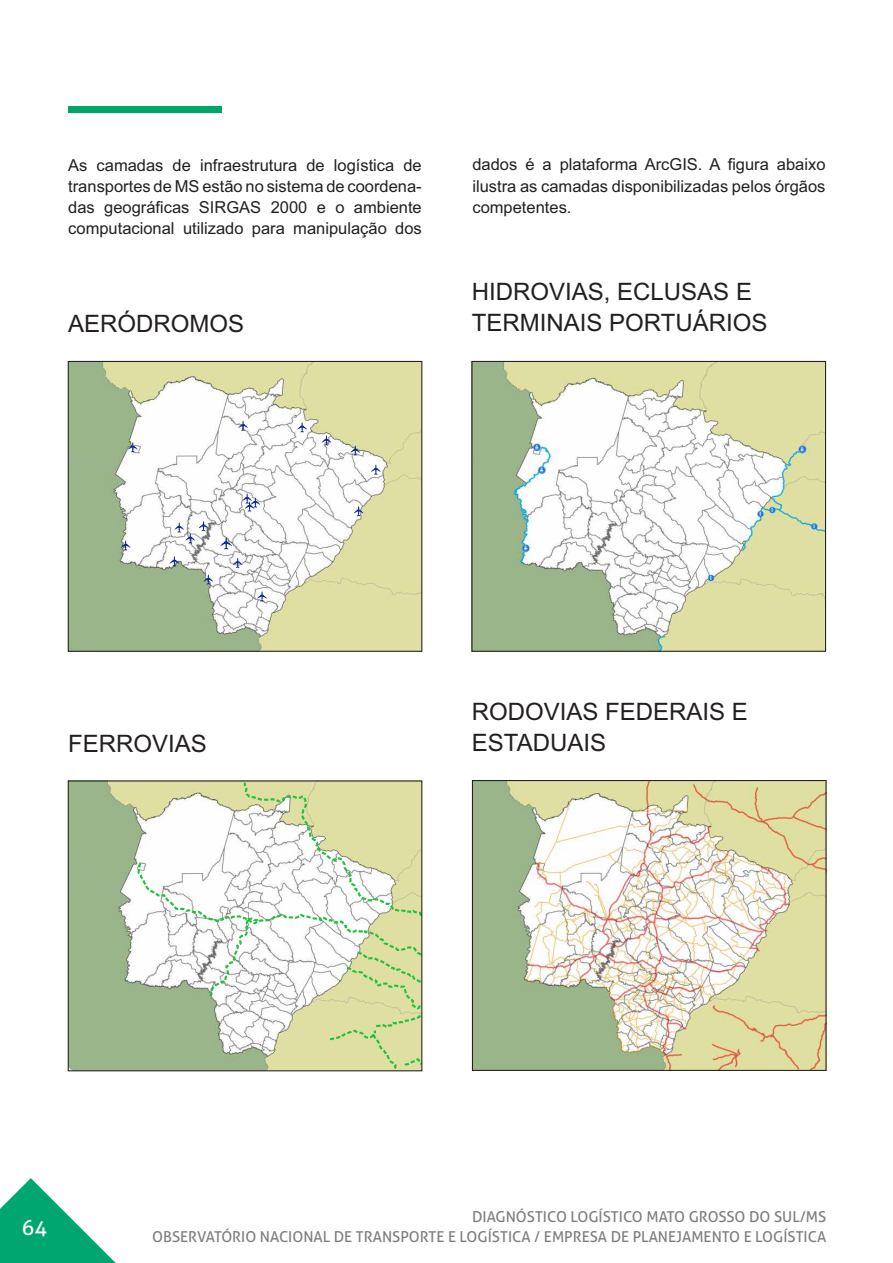
<style>
.page{position:relative;width:893px;height:1263px;background:#fff}
.page>*{position:absolute;margin:0;border:0;box-sizing:border-box;transform-origin:0 0}
.t1{font:24px/30.9px "Arial";color:#231f20}
.t2{font:21px "Aller";color:#fff}
.t3{font:16.5px/21.1px "Arial";color:#231f20;text-align:justify}
.t4{font:15px/19.5px "Aller";color:#7d7d7d;text-align:right}
</style>
<div class="page">
<img style="left:473px;top:363px;width:351px;height:287px">
<div style="left:471px;top:361px;width:355px;height:291px;border:1px solid #231f20"></div>
<svg style="left:0;top:1178px;width:116px;height:85px"></svg>
<div style="left:68px;top:106px;width:154px;height:7px;background:#00a569"></div>
<img style="left:70px;top:363px;width:350px;height:287px">
<svg style="left:121px;top:421px;width:260px;height:180px"></svg>
<div style="left:68px;top:361px;width:354px;height:291px;border:1px solid #231f20"></div>
<img style="left:70px;top:782px;width:65px;height:287px">
<svg style="left:135px;top:782px;width:285px;height:287px"></svg>
<div style="left:68px;top:780px;width:354px;height:291px;border:1px solid #231f20"></div>
<img style="left:474px;top:782px;width:351px;height:287px">
<div style="left:472px;top:780px;width:355px;height:291px;border:1px solid #231f20"></div>
<p class="t3" style="left:68px;top:156px;width:355px">As camadas de infraestrutura de logística de transportes de MS estão no sistema de coordena&shy;das geográficas SIRGAS 2000 e o ambiente computacional utilizado para manipulação dos</p>
<p class="t3" style="left:472px;top:155px;width:355px">dados é a plataforma ArcGIS. A figura abaixo ilustra as camadas disponibilizadas pelos órgãos competentes.</p>
<h1 class="t1" style="left:68px;top:311px;width:178px">AERÓDROMOS</h1>
<h1 class="t1" style="left:68px;top:731px;width:140px">FERROVIAS</h1>
<h1 class="t1" style="left:472px;top:279px;width:297px">HIDROVIAS, ECLUSAS E<br>TERMINAIS PORTUÁRIOS</h1>
<h1 class="t1" style="left:472px;top:699px;width:278px">RODOVIAS FEDERAIS E<br>ESTADUAIS</h1>
<p class="t2" style="left:22px;top:1220px;width:27px">64</p>
<p class="t4" style="left:152px;top:1208px;width:676px">DIAGNÓSTICO LOGÍSTICO MATO GROSSO DO SUL/MS<br>OBSERVATÓRIO NACIONAL DE TRANSPORTE E LOGÍSTICA / EMPRESA DE PLANEJAMENTO E LOGÍSTICA</p>
</div>
